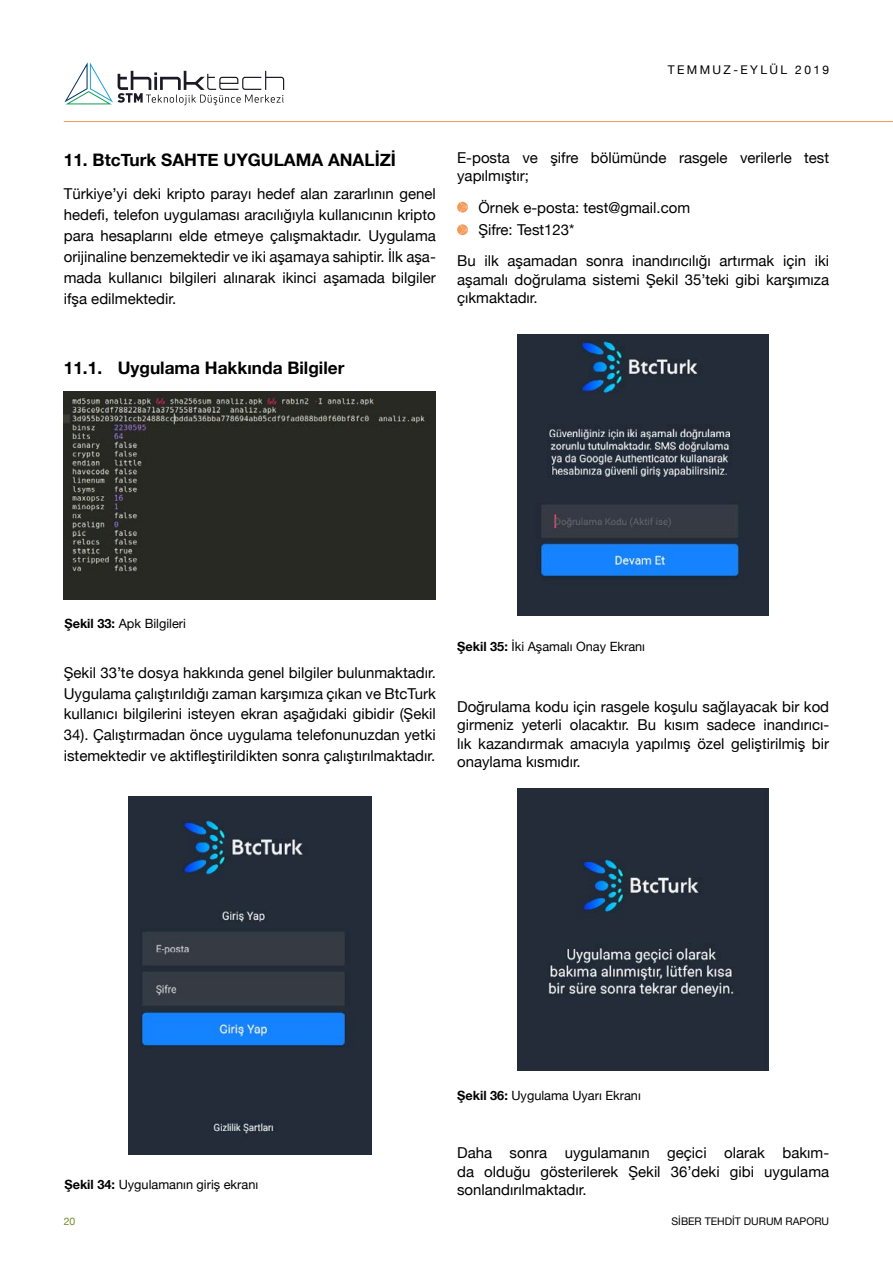
<style>
.page{position:relative;width:893px;height:1263px;background:#fff}
.page>*{position:absolute;margin:0;border:0;box-sizing:border-box;transform-origin:0 0}
.t1{font:700 17.25px "Helvetica Neue";color:#000}
.t2{font:15px/20.9px "Helvetica Neue";color:#000;text-align:justify}
.t3{font:12.75px "Helvetica Neue";color:#000}
.t4{font:12px "Helvetica Neue";letter-spacing:.2em;color:#000}
.t5{font:10.5px "Helvetica Neue";color:#000}
.t6{font:10.5px "Helvetica Neue";color:#768d2e}
.s1{font-weight:700}
</style>
<div class="page">
<hr style="left:64px;top:121px;width:829px;height:1px;background:#f49655">
<svg style="left:64px;top:62px;width:220px;height:43px"></svg>
<div style="left:457px;top:202px;width:11px;height:11px;background:#f49956;border-radius:50%"></div>
<svg style="left:460px;top:202px;width:8px;height:10px"></svg>
<div style="left:457px;top:224px;width:11px;height:11px;background:#f49956;border-radius:50%"></div>
<svg style="left:460px;top:225px;width:8px;height:10px"></svg>
<img style="left:64px;top:391px;width:372px;height:209px">
<img style="left:128px;top:796px;width:244px;height:358px">
<img style="left:517px;top:335px;width:252px;height:281px">
<img style="left:517px;top:789px;width:252px;height:281px">
<p class="t4" style="left:668px;top:61px;width:163px">TEMMUZ-EYLÜL 2019</p>
<p class="t1" style="left:64px;top:146px;width:334px">11. BtcTurk SAHTE UYGULAMA ANALİZİ</p>
<p class="t2" style="left:64px;top:184px;width:374px">Türkiye’yi deki kripto parayı hedef alan zararlının genel hedefi, telefon uygulaması aracılığıyla kullanıcının kripto para hesaplarını elde etmeye çalışmaktadır. Uygulama orijinaline benzemektedir ve iki aşamaya sahiptir. İlk aşa&shy;mada kullanıcı bilgileri alınarak ikinci aşamada bilgiler ifşa edilmektedir.</p>
<p class="t2" style="left:457px;top:149px;width:374px;line-height:18.3px">E-posta ve şifre bölümünde rasgele verilerle test yapılmıştır;</p>
<p class="t2" style="left:478px;top:197px;width:213px;line-height:22.6px">Örnek e-posta: test@gmail.com<br>Şifre: Test123*</p>
<p class="t2" style="left:457px;top:253px;width:374px;line-height:18.3px">Bu ilk aşamadan sonra inandırıcılığı artırmak için iki aşamalı doğrulama sistemi Şekil 35’teki gibi karşımıza çıkmaktadır.</p>
<p class="t1" style="left:64px;top:354px;width:282px">11.1. Uygulama Hakkında Bilgiler</p>
<p class="t3" style="left:64px;top:615px;width:123px"><span class="s1">Şekil 33:</span> Apk Bilgileri</p>
<p class="t2" style="left:64px;top:663px;width:374px">Şekil 33’te dosya hakkında genel bilgiler bulunmaktadır.<br>Uygulama çalıştırıldığı zaman karşımıza çıkan ve BtcTurk kullanıcı bilgilerini isteyen ekran aşağıdaki gibidir (Şekil 34). Çalıştırmadan önce uygulama telefonunuzdan yetki istemektedir ve aktifleştirildikten sonra çalıştırılmaktadır.</p>
<p class="t3" style="left:457px;top:638px;width:189px"><span class="s1">Şekil 35:</span> İki Aşamalı Onay Ekranı</p>
<p class="t2" style="left:457px;top:698px;width:374px;line-height:18.3px">Doğrulama kodu için rasgele koşulu sağlayacak bir kod girmeniz yeterli olacaktır. Bu kısım sadece inandırıcı&shy;lık kazandırmak amacıyla yapılmış özel geliştirilmiş bir onaylama kısmıdır.</p>
<p class="t3" style="left:64px;top:1175px;width:195px"><span class="s1">Şekil 34:</span> Uygulamanın giriş ekranı</p>
<p class="t3" style="left:457px;top:1086px;width:185px"><span class="s1">Şekil 36:</span> Uygulama Uyarı Ekranı</p>
<p class="t2" style="left:457px;top:1145px;width:374px;line-height:18.3px">Daha sonra uygulamanın geçici olarak bakım&shy;da olduğu gösterilerek Şekil 36’deki gibi uygulama sonlandırılmaktadır.</p>
<p class="t6" style="left:64px;top:1214px;width:13px">20</p>
<p class="t5" style="left:671px;top:1214px;width:159px">SİBER TEHDİT DURUM RAPORU</p>
</div>
